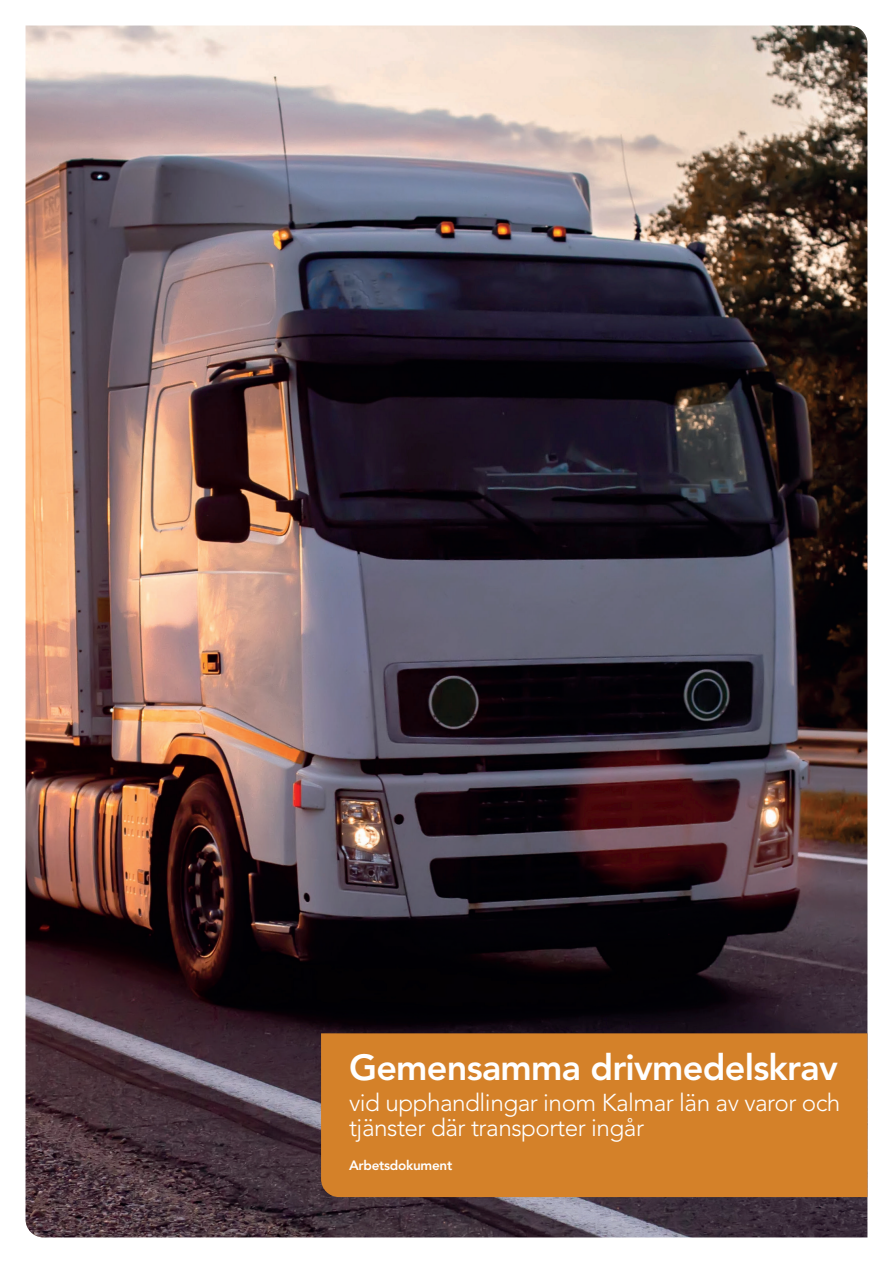
<style>
.page{position:relative;width:893px;height:1263px;background:#fff}
.page>*{position:absolute;margin:0;border:0;box-sizing:border-box;transform-origin:0 0}
.t1{font:800 36px "Avenir LT Std";letter-spacing:-.02em;color:#fff}
.t2{font:300 24.3px/25.5px "Avenir LT Std";letter-spacing:-.02em;color:#fff}
.t3{font:800 13.5px "Avenir LT Std";letter-spacing:-.02em;color:#fff}
</style>
<div class="page">
<img style="left:26px;top:26px;width:841px;height:1211px">
<div style="left:321px;top:1033px;width:546px;height:164px;background:#d48129"></div>
<h1 class="t1" style="left:349px;top:1046px;width:490px">Gemensamma drivmedelskrav</h1>
<p class="t2" style="left:349px;top:1089px;width:493px">vid upphandlingar inom Kalmar län av varor och tjänster där transporter ingår</p>
<p class="t3" style="left:349px;top:1157px;width:105px">Arbetsdokument</p>
</div>
